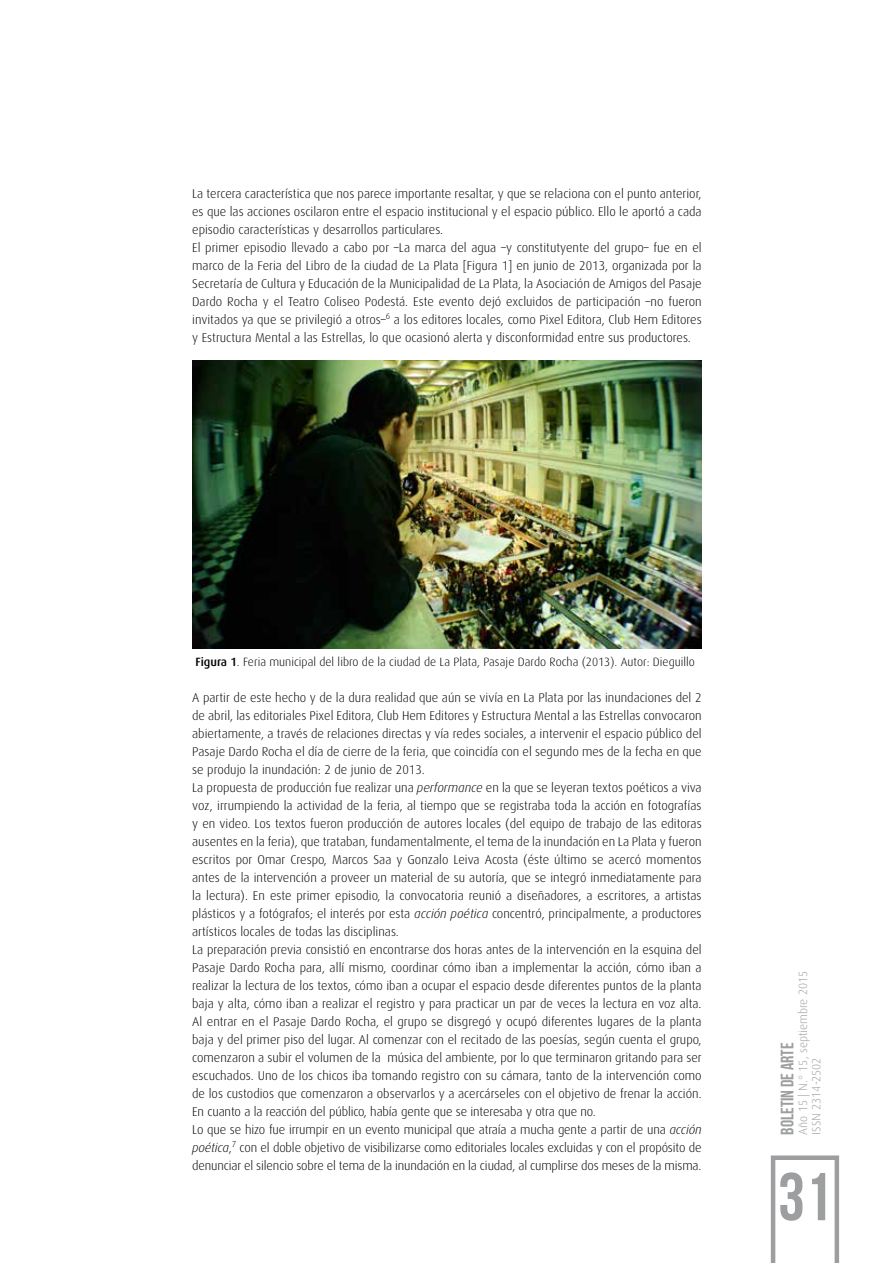
<style>
.page{position:relative;width:893px;height:1263px;background:#fff}
.page>*{position:absolute;margin:0;border:0;box-sizing:border-box;transform-origin:0 0}
.t1{font:67.5px "Bebas Neue";color:#9c9e9f}
.t2{font:18px "Bebas Neue";color:#9c9e9f}
.t3{font:300 12.75px/18px "Dax";color:#000}
.t4{font:300 12px "Dax";color:#000}
.t5{font:300 12px/13.5px "Dax";color:#9c9e9f}
.s1{font-weight:500}
.s2{font-style:italic}
</style>
<div class="page">
<svg style="left:771px;top:1155px;width:68px;height:108px"></svg>
<img style="left:192px;top:360px;width:510px;height:288px">
<p class="t3" style="left:192px;top:185px;width:511px">La tercera característica que nos parece importante resaltar, y que se relaciona con el punto anterior, es que las acciones oscilaron entre el espacio institucional y el espacio público. Ello le aportó a cada episodio características y desarrollos particulares.<br>El primer episodio llevado a cabo por –La marca del agua –y constitutyente del grupo– fue en el marco de la Feria del Libro de la ciudad de La Plata [Figura 1] en junio de 2013, organizada por la Secretaría de Cultura y Educación de la Municipalidad de La Plata, la Asociación de Amigos del Pasaje Dardo Rocha y el Teatro Coliseo Podestá. Este evento dejó excluidos de participación –no fueron invitados ya que se privilegió a otros–<sup>6</sup> a los editores locales, como Pixel Editora, Club Hem Editores y Estructura Mental a las Estrellas, lo que ocasionó alerta y disconformidad entre sus productores.</p>
<p class="t4" style="left:195px;top:655px;width:501px"><span class="s1">Figura 1</span>. Feria municipal del libro de la ciudad de La Plata, Pasaje Dardo Rocha (2013). Autor: Dieguillo</p>
<p class="t3" style="left:192px;top:689px;width:511px">A partir de este hecho y de la dura realidad que aún se vivía en La Plata por las inundaciones del 2 de abril, las editoriales Pixel Editora, Club Hem Editores y Estructura Mental a las Estrellas convocaron abiertamente, a través de relaciones directas y vía redes sociales, a intervenir el espacio público del Pasaje Dardo Rocha el día de cierre de la feria, que coincidía con el segundo mes de la fecha en que se produjo la inundación: 2 de junio de 2013.<br>La propuesta de producción fue realizar una <span class="s2">performance</span> en la que se leyeran textos poéticos a viva voz, irrumpiendo la actividad de la feria, al tiempo que se registraba toda la acción en fotografías y en video. Los textos fueron producción de autores locales (del equipo de trabajo de las editoras ausentes en la feria), que trataban, fundamentalmente, el tema de la inundación en La Plata y fueron escritos por Omar Crespo, Marcos Saa y Gonzalo Leiva Acosta (éste último se acercó momentos antes de la intervención a proveer un material de su autoría, que se integró inmediatamente para la lectura). En este primer episodio, la convocatoria reunió a diseñadores, a escritores, a artistas plásticos y a fotógrafos; el interés por esta <span class="s2">acción poética</span> concentró, principalmente, a productores artísticos locales de todas las disciplinas.<br>La preparación previa consistió en encontrarse dos horas antes de la intervención en la esquina del Pasaje Dardo Rocha para, allí mismo, coordinar cómo iban a implementar la acción, cómo iban a realizar la lectura de los textos, cómo iban a ocupar el espacio desde diferentes puntos de la planta baja y alta, cómo iban a realizar el registro y para practicar un par de veces la lectura en voz alta.<br>Al entrar en el Pasaje Dardo Rocha, el grupo se disgregó y ocupó diferentes lugares de la planta baja y del primer piso del lugar. Al comenzar con el recitado de las poesías, según cuenta el grupo, comenzaron a subir el volumen de la música del ambiente, por lo que terminaron gritando para ser escuchados. Uno de los chicos iba tomando registro con su cámara, tanto de la intervención como de los custodios que comenzaron a observarlos y a acercárseles con el objetivo de frenar la acción.<br>En cuanto a la reacción del público, había gente que se interesaba y otra que no.<br>Lo que se hizo fue irrumpir en un evento municipal que atraía a mucha gente a partir de una <span class="s2">acción poética</span>,<sup>7</sup> con el doble objetivo de visibilizarse como editoriales locales excluidas y con el propósito de denunciar el silencio sobre el tema de la inundación en la ciudad, al cumplirse dos meses de la misma.</p>
<p class="t5" style="left:796px;top:1134px;width:165px;rotate:-90deg">Año 15 | N.° 15, septiembre 2015<br>ISSN 2314-2502</p>
<h2 class="t2" style="left:777px;top:1134px;width:93px;rotate:-90deg">Boletin de Arte</h2>
<h1 class="t1" style="left:778px;top:1160px;width:55px">31</h1>
</div>
